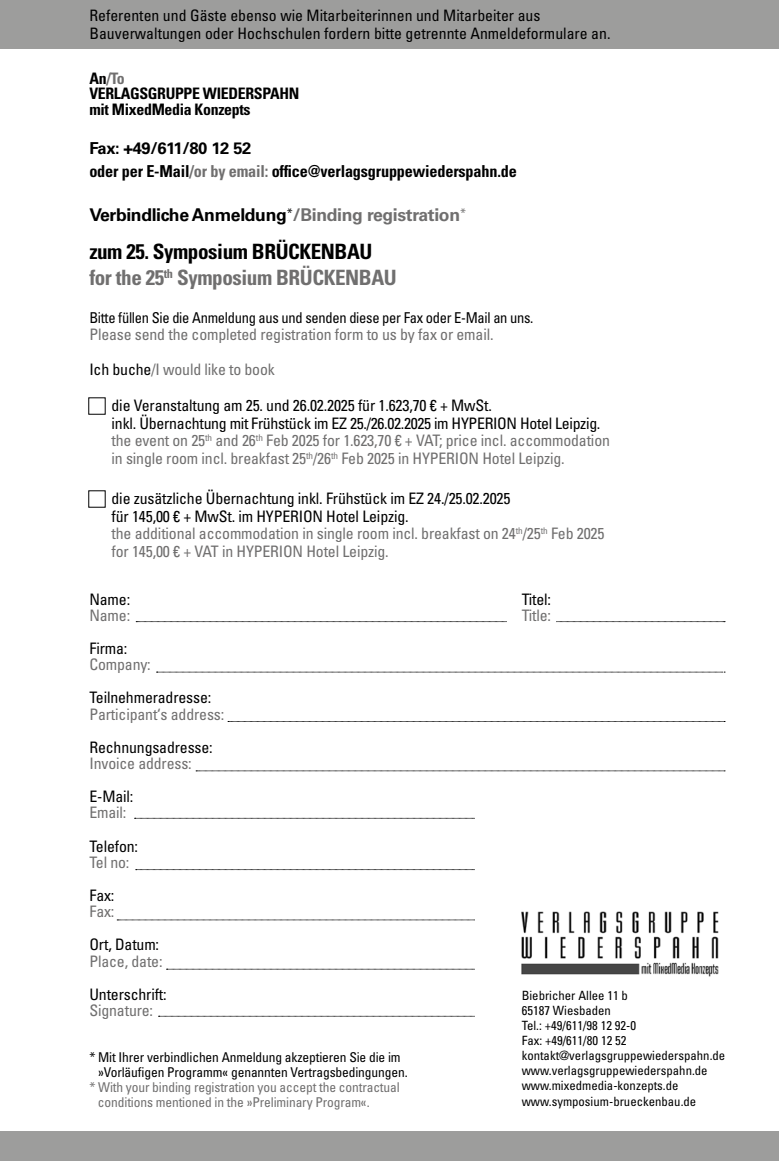
<style>
.page{position:relative;width:779px;height:1161px;background:#fff}
.page>*{position:absolute;margin:0;border:0;box-sizing:border-box;transform-origin:0 0}
.t1{font:700 condensed 21.15px/25.3px "Univers LT Std";letter-spacing:-.02em;color:#706f6f}
.t2{font:700 17.55px "Univers LT Std";letter-spacing:-.02em;color:#000}
.t3{font:700 condensed 16.5px/23.7px "Univers LT Std";letter-spacing:-.01em;color:#000}
.t4{font:condensed 15.9px/17.5px "Univers LT Std";letter-spacing:-.01em;color:#706f6f}
.t5{font:condensed 15.9px "Univers LT Std";letter-spacing:-.01em;color:#000}
.t6{font:700 condensed 15.9px/15.9px "Univers LT Std";letter-spacing:-.02em;color:#000}
.t7{font:condensed 15.75px/18px "Univers LT Std";color:#000}
.t8{font:condensed 15px "Univers LT Std";letter-spacing:-.02em;color:#000}
.t9{font:condensed 13.5px/15px "Univers LT Std";letter-spacing:-.01em;color:#000}
.t10{font:condensed 13.5px/15px "Univers LT Std";letter-spacing:-.01em;color:#706f6f}
.t11{font:condensed 12.75px/15.1px "Univers LT Std";color:#000}
.s1{color:#706f6f}
.s2{font-stretch:normal}
.s3{color:#000}
</style>
<div class="page">
<div style="left:0;top:0;width:778px;height:48px;background:#9d9d9c"></div>
<svg style="left:136px;top:621px;width:588px;height:1px"></svg>
<svg style="left:156px;top:672px;width:568px;height:1px"></svg>
<svg style="left:228px;top:721px;width:496px;height:1px"></svg>
<svg style="left:196px;top:770px;width:528px;height:1px"></svg>
<svg style="left:134px;top:818px;width:341px;height:1px"></svg>
<svg style="left:158px;top:1016px;width:317px;height:1px"></svg>
<svg style="left:136px;top:869px;width:339px;height:1px"></svg>
<svg style="left:117px;top:920px;width:358px;height:1px"></svg>
<svg style="left:166px;top:969px;width:309px;height:1px"></svg>
<div style="left:0;top:1132px;width:778px;height:29px;background:#9d9d9c"></div>
<img style="left:521px;top:911px;width:198px;height:66px">
<div style="left:506px;top:587px;width:49px;height:44px;background:#fff"></div>
<p class="t7" style="left:89px;top:6px;width:522px">Referenten und Gäste ebenso wie Mitarbeiterinnen und Mitarbeiter aus<br>Bauverwaltungen oder Hochschulen fordern bitte getrennte Anmeldeformulare an.</p>
<p class="t6" style="left:89px;top:70px;width:211px">An<span class="s1">/To<br></span>VERLAGSGRUPPE WIEDERSPAHN mit MixedMedia Konzepts</p>
<p class="t3" style="left:89px;top:136px;width:428px"><span class="s2">Fax: +49/611/80 12 52<br></span>oder per E-Mail<span class="s1">/or by email:</span> office@verlagsgruppewiederspahn.de</p>
<p class="t2" style="left:89px;top:205px;width:378px">Verbindliche Anmeldung<sup>*</sup><span class="s1">/Binding registration</span><sup>*</sup></p>
<h1 class="t1" style="left:89px;top:239px;width:309px"><span class="s3">zum 25. Symposium BRÜCKENBAU </span>for the 25<sup>th</sup> Symposium BRÜCKENBAU</h1>
<p class="t8" style="left:89px;top:308px;width:445px">Bitte füllen Sie die Anmeldung aus und senden diese per Fax oder E-Mail an uns.</p>
<p class="t4" style="left:89px;top:317px;width:405px;line-height:34.3px">Please send the completed registration form to us by fax or email.<br><span class="s3">Ich buche</span>/I would like to book</p>
<p class="t4" style="left:111px;top:396px;width:499px"><span class="s3">die Veranstaltung am 25. und 26.02.2025 für 1.623,70 € + MwSt.<br>inkl. Übernachtung mit Frühstück im EZ 25./26.02.2025 im HYPERION Hotel Leipzig. </span>the event on 25<sup>th</sup> and 26<sup>th</sup> Feb 2025 for 1.623,70 € + VAT; price incl. accommodation in single room incl. breakfast 25<sup>th</sup>/26<sup>th</sup> Feb 2025 in HYPERION Hotel Leipzig.</p>
<p class="t4" style="left:111px;top:489px;width:494px"><span class="s3">die zusätzliche Übernachtung inkl. Frühstück im EZ 24./25.02.2025<br>für 145,00 € + MwSt. im HYPERION Hotel Leipzig.<br></span>the additional accommodation in single room incl. breakfast on 24<sup>th</sup>/25<sup>th</sup> Feb 2025 for 145,00 € + VAT in HYPERION Hotel Leipzig.</p>
<p class="t5" style="left:89px;top:589px;width:42px">Name:</p>
<p class="t5" style="left:521px;top:589px;width:31px">Titel:</p>
<p class="t4" style="left:89px;top:606px;width:42px">Name:</p>
<p class="t4" style="left:521px;top:606px;width:31px">Title:</p>
<p class="t5" style="left:89px;top:638px;width:39px">Firma:</p>
<p class="t4" style="left:89px;top:655px;width:63px">Company:</p>
<p class="t5" style="left:89px;top:688px;width:123px">Teilnehmeradresse:</p>
<p class="t4" style="left:89px;top:705px;width:136px">Participant‘s address:</p>
<p class="t5" style="left:89px;top:737px;width:125px">Rechnungsadresse:</p>
<p class="t4" style="left:89px;top:754px;width:104px">Invoice address:</p>
<p class="t5" style="left:89px;top:786px;width:45px">E-Mail:</p>
<p class="t4" style="left:89px;top:804px;width:39px">Email:</p>
<p class="t5" style="left:89px;top:836px;width:50px">Telefon:</p>
<p class="t4" style="left:89px;top:853px;width:41px">Tel no:</p>
<p class="t5" style="left:89px;top:885px;width:27px">Fax:</p>
<p class="t4" style="left:89px;top:902px;width:27px">Fax:</p>
<p class="t5" style="left:89px;top:934px;width:71px">Ort, Datum:</p>
<p class="t4" style="left:89px;top:952px;width:74px">Place, date:</p>
<p class="t5" style="left:89px;top:984px;width:79px">Unterschrift:</p>
<p class="t4" style="left:89px;top:1001px;width:65px">Signature:</p>
<p class="t11" style="left:521px;top:988px;width:205px">Biebricher Allee 11 b<br>65187 Wiesbaden<br>Tel.: +49/611/98 12 92-0<br>Fax: +49/611/80 12 52 kontakt@verlagsgruppewiederspahn.de www.verlagsgruppewiederspahn.de www.mixedmedia-konzepts.de www.symposium-brueckenbau.de</p>
<p class="t9" style="left:98px;top:1050px;width:311px;text-indent:-9px">* Mit Ihrer verbindlichen Anmeldung akzeptieren Sie die im »Vorläufigen Programm« genannten Vertragsbedingungen.</p>
<p class="t10" style="left:98px;top:1080px;width:303px;text-indent:-9px">* With your binding registration you accept the contractual conditions mentioned in the »Preliminary Program«.</p>
</div>
